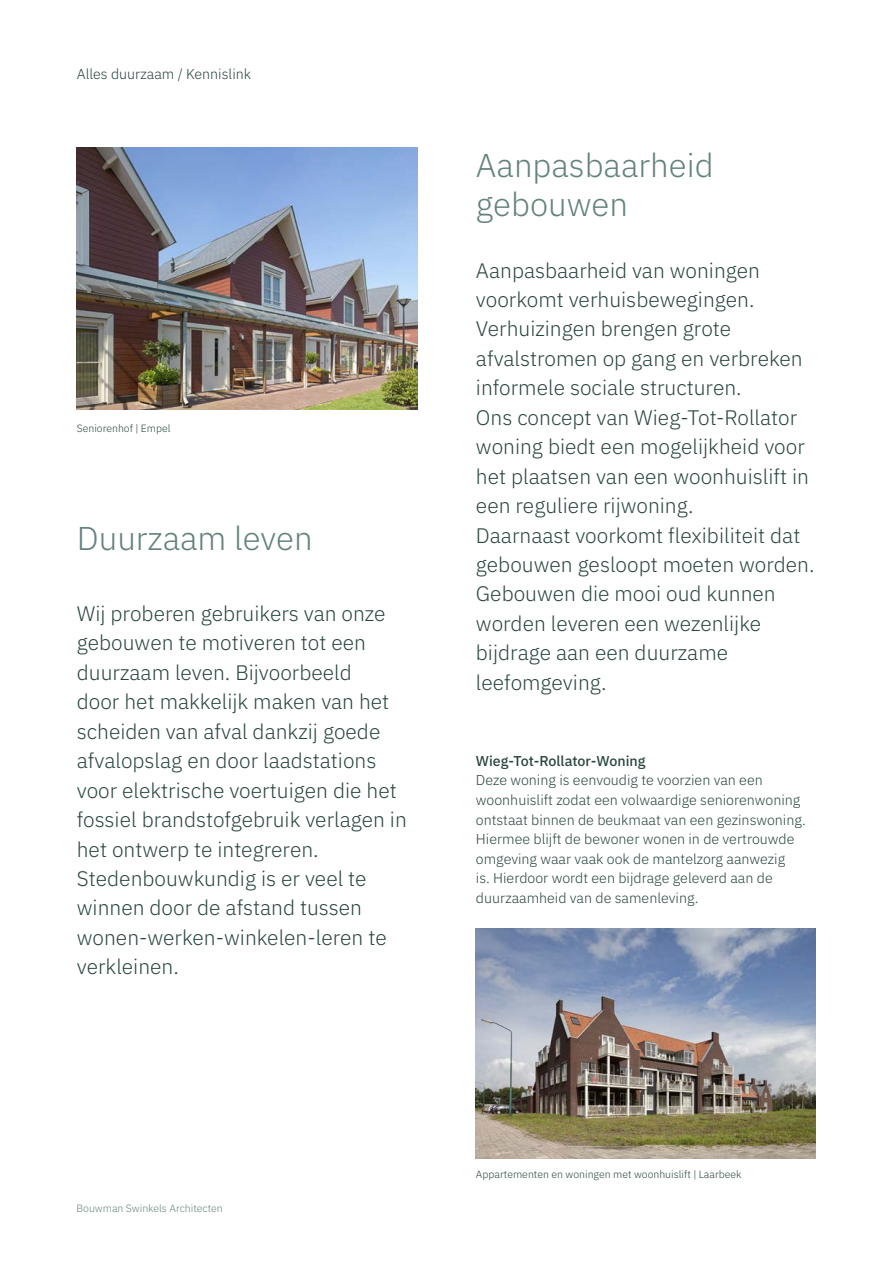
<style>
.page{position:relative;width:893px;height:1263px;background:#fff}
.page>*{position:absolute;margin:0;border:0;box-sizing:border-box;transform-origin:0 0}
.Titel_Kop_M_22{font:300 33px "IBM Plex Sans";color:#63827d}
.Intro_en_inleiding_M_14{font:300 21px/29.4px "IBM Plex Sans";color:#294540}
.Paragraaftekst_S_9_5{font:300 14.25px/19.6px "IBM Plex Sans";color:#294540}
.Paragraaftekst_kop{font:500 14.25px "IBM Plex Sans";color:#294540}
.Onderschrift_XS_7{font:300 10.5px "IBM Plex Sans";color:#294540}
.t1{font:300 10.5px "IBM Plex Sans";color:#63827d}
</style>
<div class="page">
<img style="left:77px;top:147px;width:340px;height:262px">
<img style="left:476px;top:928px;width:340px;height:230px">
<p class="Paragraaftekst_S_9_5" style="left:77px;top:62px;width:176px">Alles duurzaam / Kennislink</p>
<p class="Onderschrift_XS_7" style="left:77px;top:420px;width:95px">Seniorenhof | Empel</p>
<p class="Titel_Kop_M_22" style="left:77px;top:513px;width:237px">Duurzaam leven</p>
<p class="Intro_en_inleiding_M_14" style="left:77px;top:597px;width:310px">Wij proberen gebruikers van onze</p>
<p class="Intro_en_inleiding_M_14" style="left:77px;top:626px;width:314px">gebouwen te motiveren tot een duurzaam leven. Bijvoorbeeld door het makkelijk maken van het scheiden van afval dankzij goede afvalopslag en door laadstations</p>
<p class="Intro_en_inleiding_M_14" style="left:77px;top:774px;width:332px">voor elektrische voertuigen die het fossiel brandstofgebruik verlagen in het ontwerp te integreren.</p>
<p class="Intro_en_inleiding_M_14" style="left:77px;top:862px;width:311px">Stedenbouwkundig is er veel te winnen door de afstand tussen wonen-werken-winkelen-leren te verkleinen.</p>
<p class="Titel_Kop_M_22" style="left:476px;top:140px;width:239px">Aanpasbaarheid</p>
<p class="Titel_Kop_M_22" style="left:476px;top:179px;width:154px">gebouwen</p>
<p class="Intro_en_inleiding_M_14" style="left:476px;top:254px;width:328px">Aanpasbaarheid van woningen voorkomt verhuisbewegingen.<br>Verhuizingen brengen grote afvalstromen op gang en verbreken</p>
<p class="Intro_en_inleiding_M_14" style="left:476px;top:371px;width:267px">informele sociale structuren.</p>
<p class="Intro_en_inleiding_M_14" style="left:476px;top:401px;width:334px">Ons concept van Wieg-Tot-Rollator woning biedt een mogelijkheid voor het plaatsen van een woonhuislift in een reguliere rijwoning.</p>
<p class="Intro_en_inleiding_M_14" style="left:476px;top:519px;width:326px">Daarnaast voorkomt flexibiliteit dat</p>
<p class="Intro_en_inleiding_M_14" style="left:476px;top:548px;width:340px">gebouwen gesloopt moeten worden.</p>
<p class="Intro_en_inleiding_M_14" style="left:476px;top:577px;width:301px">Gebouwen die mooi oud kunnen worden leveren een wezenlijke bijdrage aan een duurzame leefomgeving.</p>
<p class="Paragraaftekst_kop" style="left:476px;top:749px;width:171px">Wieg-Tot-Rollator-Woning</p>
<p class="Paragraaftekst_S_9_5" style="left:476px;top:769px;width:326px">Deze woning is eenvoudig te voorzien van een woonhuislift zodat een volwaardige seniorenwoning</p>
<p class="Paragraaftekst_S_9_5" style="left:476px;top:808px;width:331px">ontstaat binnen de beukmaat van een gezinswoning.<br>Hiermee blijft de bewoner wonen in de vertrouwde</p>
<p class="Paragraaftekst_S_9_5" style="left:476px;top:848px;width:311px">omgeving waar vaak ook de mantelzorg aanwezig is. Hierdoor wordt een bijdrage geleverd aan de duurzaamheid van de samenleving.</p>
<p class="t1" style="left:77px;top:1200px;width:148px">Bouwman Swinkels Architecten</p>
<p class="Onderschrift_XS_7" style="left:476px;top:1166px;width:267px">Appartementen en woningen met woonhuislift | Laarbeek</p>
</div>
